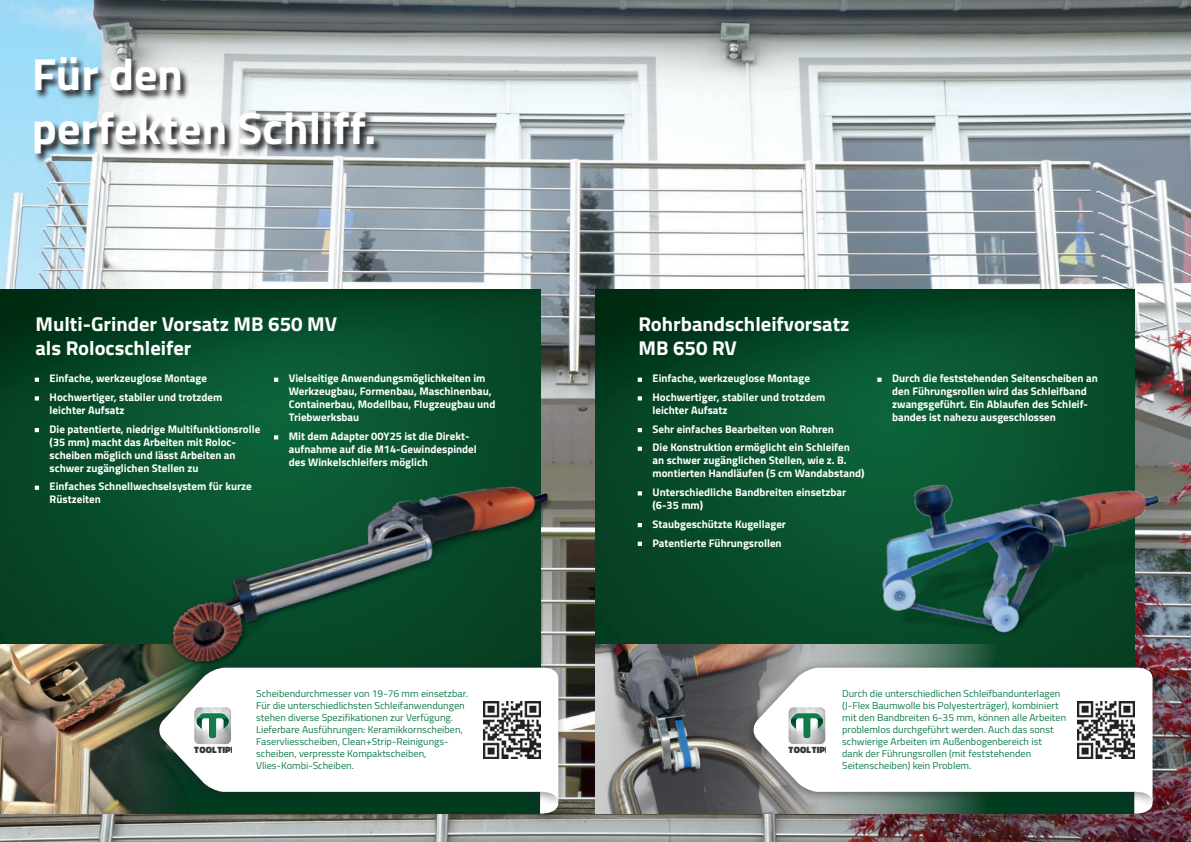
<style>
.page{position:relative;width:1191px;height:842px;background:#fff}
.page>*{position:absolute;margin:0;border:0;box-sizing:border-box;transform-origin:0 0}
.t1{font:700 45px/54px "Titillium";color:#fff}
.t2{font:700 20px/24px "Titillium";color:#fff}
.t3{font:700 11px/13px "Titillium";color:#fff}
.t4{font:10px/12px "Titillium";color:#117b4b}
.t5{font:900 9.3px "Titillium";color:#35393a}
.s1{font-weight:900}
</style>
<div class="page">
<img style="left:0;top:0;width:1191px;height:842px">
<svg style="left:33px;top:56px;width:350px;height:107px"></svg>
<img style="left:595px;top:290px;width:539px;height:524px">
<img style="left:595px;top:644px;width:223px;height:170px">
<img style="left:0;top:290px;width:540px;height:524px">
<img style="left:0;top:644px;width:201px;height:170px">
<svg style="left:35px;top:378px;width:4px;height:4px"></svg>
<svg style="left:35px;top:396px;width:4px;height:4px"></svg>
<svg style="left:35px;top:428px;width:4px;height:4px"></svg>
<svg style="left:35px;top:486px;width:4px;height:4px"></svg>
<svg style="left:274px;top:378px;width:4px;height:4px"></svg>
<img style="left:782px;top:441px;width:409px;height:257px">
<img style="left:138px;top:417px;width:438px;height:304px">
<div style="left:528px;top:784px;width:37px;height:41px;background:#231f20;opacity:.5"></div>
<svg style="left:540px;top:811px;width:19px;height:3px"></svg>
<div style="left:148px;top:660px;width:418px;height:151px;background:#231f20;opacity:.5"></div>
<svg style="left:158px;top:668px;width:400px;height:135px"></svg>
<svg style="left:483px;top:698px;width:57px;height:63px"></svg>
<img style="left:483px;top:701px;width:57px;height:57px">
<div style="left:1122px;top:784px;width:37px;height:41px;background:#231f20;opacity:.5"></div>
<svg style="left:1134px;top:811px;width:19px;height:3px"></svg>
<div style="left:742px;top:660px;width:418px;height:151px;background:#231f20;opacity:.5"></div>
<svg style="left:752px;top:668px;width:400px;height:135px"></svg>
<div style="left:1074px;top:698px;width:60px;height:63px;background:#fff"></div>
<img style="left:1077px;top:701px;width:57px;height:57px">
<svg style="left:637px;top:378px;width:5px;height:4px"></svg>
<svg style="left:637px;top:396px;width:5px;height:4px"></svg>
<svg style="left:637px;top:428px;width:5px;height:4px"></svg>
<svg style="left:637px;top:447px;width:5px;height:4px"></svg>
<svg style="left:637px;top:491px;width:5px;height:4px"></svg>
<svg style="left:637px;top:523px;width:5px;height:4px"></svg>
<svg style="left:637px;top:542px;width:5px;height:4px"></svg>
<svg style="left:877px;top:378px;width:4px;height:4px"></svg>
<img style="left:788px;top:707px;width:37px;height:37px">
<img style="left:194px;top:707px;width:37px;height:37px">
<h1 class="t1" style="left:32px;top:45px;width:346px">Für den perfekten Schliff.</h1>
<h2 class="t2" style="left:35px;top:311px;width:303px">Multi-Grinder Vorsatz MB 650 MV als Rolocschleifer</h2>
<p class="t3" style="left:35px;top:369px;width:188px;line-height:18.7px"><span class="s1">·</span> Einfache, werkzeuglose Montage<br><span class="s1">·</span> Hochwertiger, stabiler und trotzdem</p>
<p class="t3" style="left:35px;top:400px;width:226px;line-height:18.7px;text-indent:14px">leichter Aufsatz<br><span class="s1">·</span> Die patentierte, niedrige Multifunktionsrolle</p>
<p class="t3" style="left:50px;top:435px;width:188px;text-align:justify">(35 mm) macht das Arbeiten mit Roloc&shy;scheiben möglich und lässt Arbeiten an schwer zugänglichen Stellen zu</p>
<p class="t3" style="left:50px;top:480px;width:204px;text-indent:-14px"><span class="s1">·</span> Einfaches Schnellwechselsystem für kurze<br>Rüstzeiten</p>
<p class="t3" style="left:289px;top:372px;width:208px;text-indent:-14px"><span class="s1">·</span> Vielseitige Anwendungsmöglichkeiten im Werkzeugbau, Formenbau, Maschinenbau, Containerbau, Modellbau, Flugzeugbau und Triebwerksbau</p>
<p class="t3" style="left:289px;top:429px;width:189px;text-indent:-14px"><span class="s1">·</span> Mit dem Adapter 00Y25 ist die Direkt&shy;aufnahme auf die M14-Gewindespindel des Winkelschleifers möglich</p>
<h2 class="t2" style="left:638px;top:311px;width:213px">Rohrbandschleifvorsatz<br>MB 650 RV</h2>
<p class="t3" style="left:638px;top:369px;width:188px;line-height:18.7px"><span class="s1">·</span> Einfache, werkzeuglose Montage<br><span class="s1">·</span> Hochwertiger, stabiler und trotzdem</p>
<p class="t3" style="left:638px;top:400px;width:213px;line-height:18.7px;text-indent:14px">leichter Aufsatz<br><span class="s1">·</span> Sehr einfaches Bearbeiten von Rohren<br><span class="s1">·</span> Die Konstruktion ermöglicht ein Schleifen</p>
<p class="t3" style="left:652px;top:454px;width:213px">an schwer zugänglichen Stellen, wie z. B. montierten Handläufen (5 cm Wandabstand)</p>
<p class="t3" style="left:652px;top:485px;width:195px;text-indent:-14px"><span class="s1">·</span> Unterschiedliche Bandbreiten einsetzbar (6-35 mm)</p>
<p class="t3" style="left:638px;top:514px;width:149px;line-height:18.7px"><span class="s1">·</span> Staubgeschützte Kugellager <span class="s1">·</span> Patentierte Führungsrollen</p>
<p class="t3" style="left:892px;top:372px;width:207px;text-indent:-14px"><span class="s1">·</span> Durch die feststehenden Seitenscheiben an den Führungsrollen wird das Schleifband zwangsgeführt. Ein Ablaufen des Schleif&shy;bandes ist nahezu ausgeschlossen</p>
<p class="t4" style="left:256px;top:687px;width:213px">Scheibendurchmesser von 19-76 mm einsetzbar.<br>Für die unterschiedlichsten Schleifanwendungen stehen diverse Spezifikationen zur Verfügung.<br>Lieferbare Ausführungen: Keramikkornscheiben, Faservliesscheiben, Clean+Strip-Reinigungs&shy;scheiben, verpresste Kompaktscheiben, Vlies-Kombi-Scheiben.</p>
<p class="t4" style="left:842px;top:687px;width:225px">Durch die unterschiedlichen Schleifbandunterlagen (J-Flex Baumwolle bis Polyesterträger), kombiniert mit den Bandbreiten 6-35 mm, können alle Arbeiten problemlos durchgeführt werden. Auch das sonst schwierige Arbeiten im Außenbogenbereich ist<br>dank der Führungsrollen (mit feststehenden Seitenscheiben) kein Problem.</p>
<p class="t5" style="left:194px;top:743px;width:44px">TOOLTIPP</p>
<p class="t5" style="left:788px;top:743px;width:44px">TOOLTIPP</p>
</div>
